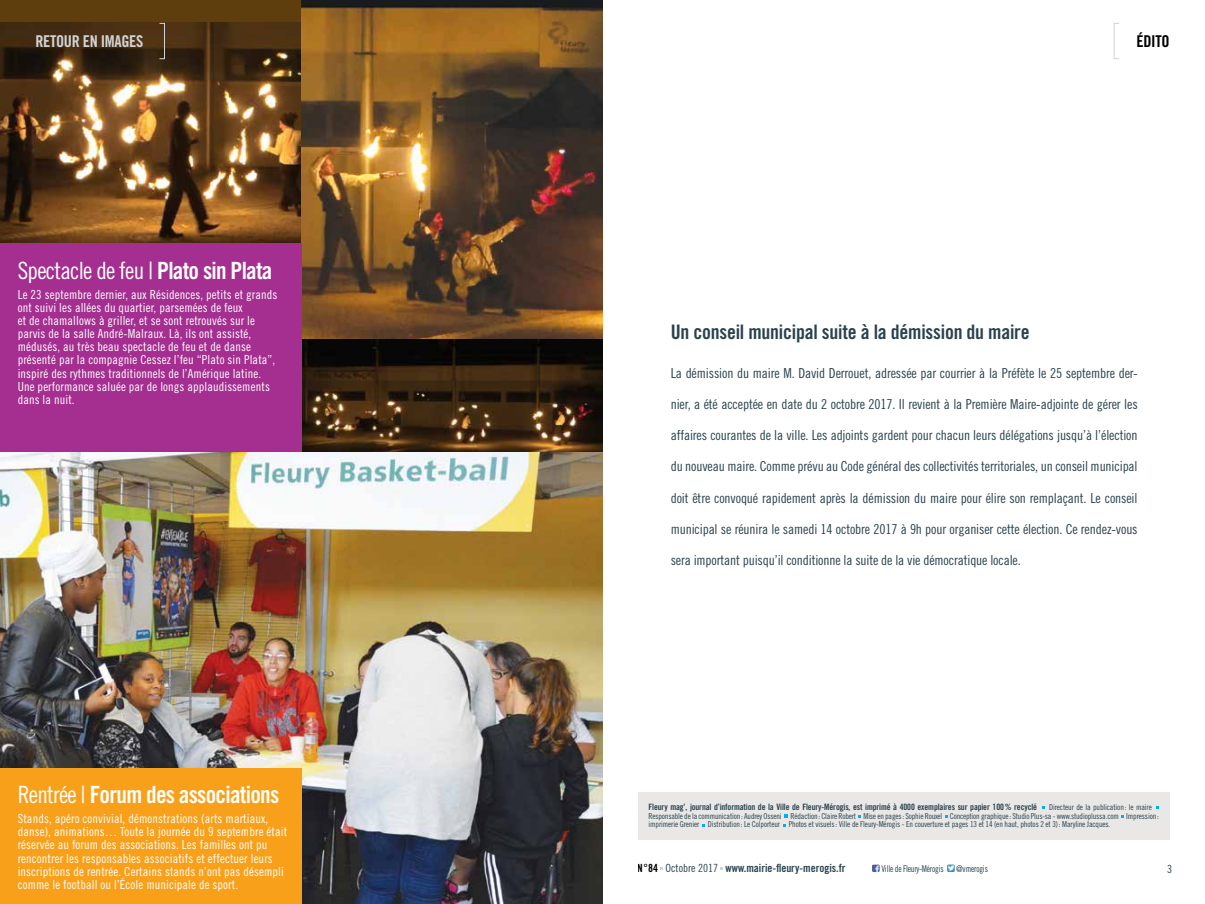
<style>
.page{position:relative;width:1205px;height:904px;background:#fff}
.page>*{position:absolute;margin:0;border:0;box-sizing:border-box;transform-origin:0 0}
.t1{font:23.75px "Trade Gothic LT Std Bd Cn 20";letter-spacing:-.03em;color:#fff}
.t2{font:23.75px "Trade Gothic LT Std Cn 18";letter-spacing:-.03em;color:#fff}
.t3{font:20px "Trade Gothic LT Std Bd Cn 20";letter-spacing:-.01em;color:#29424e}
.t4{font:16.25px "Trade Gothic LT Std Bd Cn 20";color:#d1d3d4}
.t5{font:16.25px "Trade Gothic LT Std Bd Cn 20";color:#000}
.t6{font:13.75px "Trade Gothic LT Std Cn 18";letter-spacing:-.01em;color:#29424e}
.t7{font:12.5px/13.1px "Trade Gothic LT Std Cn 18";letter-spacing:.01em;color:#fff}
.t8{font:11.25px "Trade Gothic LT Std Bd Cn 20";color:#29424e}
.t9{font:11.25px "Trade Gothic LT Std Cn 18";color:#29424e}
.t10{font:9.25px "Trade Gothic LT Std Cn 18";letter-spacing:-.02em;color:#29424e;scale:.9 1}
.t11{font:8.75px "Trade Gothic LT Std Bd Cn 20";letter-spacing:-.015em;color:#29424e}
.t12{font:8.12px/8.8px "Trade Gothic LT Std Cn 18";letter-spacing:-.015em;color:#29424e}
.s1{font-family:"Trade Gothic LT Std Bd Cn 20"}
.s2{font-family:"Trade Gothic LT Std Cn 18"}
.s3{color:#000}
</style>
<div class="page">
<div style="left:0;top:0;width:301px;height:244px;background:#5f3e0e"></div>
<img style="left:0;top:22px;width:301px;height:222px">
<img style="left:301px;top:0;width:301px;height:339px">
<svg style="left:301px;top:339px;width:301px;height:113px;background:#352312"></svg>
<img style="left:0;top:452px;width:602px;height:452px">
<div style="left:638px;top:791px;width:531px;height:48px;background:#eae8e6"></div>
<svg style="left:784px;top:814px;width:4px;height:3px"></svg>
<div style="left:1113px;top:23px;width:6px;height:36px;border:1px solid #d1d3d4"></div>
<div style="left:159px;top:23px;width:6px;height:36px;border:1px solid #d1d3d4"></div>
<svg style="left:872px;top:864px;width:7px;height:8px"></svg>
<svg style="left:947px;top:864px;width:8px;height:8px"></svg>
<div style="left:0;top:768px;width:301px;height:136px;background:#f9a01b"></div>
<div style="left:0;top:244px;width:301px;height:208px;background:#a42f90"></div>
<h3 class="t4" style="left:35px;top:32px;width:74px">RETOUR EN IMAGE</h3>
<h3 class="t4" style="left:136px;top:32px;width:9px">S</h3>
<h3 class="t5" style="left:1136px;top:32px;width:33px">éDITO</h3>
<h1 class="t2" style="left:18px;top:256px;width:256px">Spectacle de feu | <span class="s1">Plato sin Plata</span></h1>
<p class="t7" style="left:18px;top:288px;width:261px">Le 23 septembre dernier, aux Résidences, petits et grands ont suivi les allées du quartier, parsemées de feux<br>et de chamallows à griller, et se sont retrouvés sur le parvis de la salle André-Malraux. Là, ils ont assisté, médusés, au très beau spectacle de feu et de danse présenté par la compagnie Cessez l’feu “Plato sin Plata”, inspiré des rythmes traditionnels de l’Amérique latine.<br>Une performance saluée par de longs applaudissements dans la nuit.</p>
<h1 class="t1" style="left:18px;top:780px;width:263px"><span class="s2">Rentrée |</span> Forum des associations</h1>
<p class="t7" style="left:18px;top:812px;width:271px">Stands, apéro convivial, démonstrations (arts martiaux, danse), animations… Toute la journée du 9 septembre était réservée au forum des associations. Les familles ont pu rencontrer les responsables associatifs et effectuer leurs inscriptions de rentrée. Certains stands n’ont pas désempli comme le football ou l’école municipale de sport.</p>
<h2 class="t3" style="left:671px;top:320px;width:360px">Un conseil municipal suite à la démission du maire</h2>
<p class="t6" style="left:671px;top:364px;width:468px">La démission du maire M. David Derrouet, adressée par courrier à la Préfète le 25 septembre der-</p>
<p class="t6" style="left:671px;top:396px;width:468px">nier, a été acceptée en date du 2 octobre 2017. Il revient à la Première Maire-adjointe de gérer les</p>
<p class="t6" style="left:671px;top:427px;width:468px">affaires courantes de la ville. Les adjoints gardent pour chacun leurs délégations jusqu’à l’élection</p>
<p class="t6" style="left:671px;top:458px;width:468px">du nouveau maire. Comme prévu au Code général des collectivités territoriales, un conseil municipal</p>
<p class="t6" style="left:671px;top:489px;width:468px">doit être convoqué rapidement après la démission du maire pour élire son remplaçant. Le conseil</p>
<p class="t6" style="left:671px;top:520px;width:468px">municipal se réunira le samedi 14 octobre 2017 à 9h pour organiser cette élection. Ce rendez-vous</p>
<p class="t6" style="left:671px;top:552px;width:352px">sera important puisqu’il conditionne la suite de la vie démocratique locale.</p>
<p class="t11" style="left:648px;top:801px;width:390px">Fleury mag’, journal d’information de la Ville de Fleury-Mérogis, est imprimé à 4000 exemplaires sur papier 100% recyclé</p>
<p class="t12" style="left:648px;top:802px;width:512px;text-indent:401px">Directeur de la publication: le maire<br>Responsable de la communication: Audrey Osseni Rédaction: Claire Robert Mise en pages: Sophie Rouxel Conception graphique: Studio Plus-sa - www.studioplussa.com Impression: imprimerie Grenier Distribution: Le Colporteur Photos et visuels: Ville de Fleury-Mérogis - En couverture et pages 13 et 14 (en haut, photos 2 et 3): Maryline Jacques.</p>
<p class="t8" style="left:638px;top:861px;width:209px"><span class="s3">N°84</span> <span class="s2">Octobre 2017</span> www.mairie-fleury-merogis.fr</p>
<p class="t10" style="left:881px;top:862px;width:71px">Ville de Fleury-Mérogis</p>
<p class="t10" style="left:956px;top:862px;width:37px">@vmerogis</p>
<p class="t9" style="left:1167px;top:861px;width:6px">3</p>
</div>
